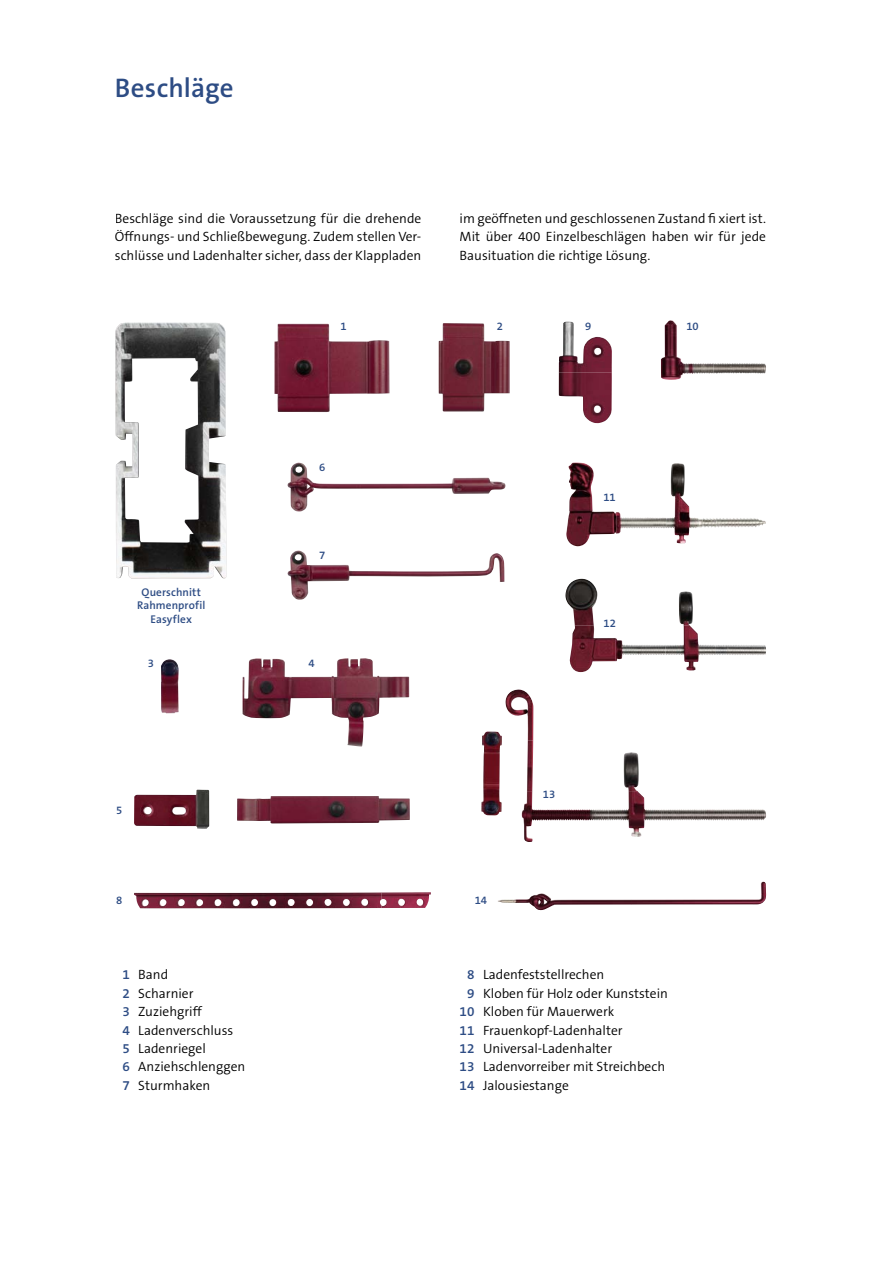
<style>
.page{position:relative;width:881px;height:1263px;background:#fff}
.page>*{position:absolute;margin:0;border:0;box-sizing:border-box;transform-origin:0 0}
.t1{font:600 27px "The Sans B6";letter-spacing:.005em;color:#2d4c84}
.t2{font:300 13.5px/18.5px "The Sans B4";color:#000;text-align:justify}
.t3{font:600 11.25px/13.5px "The Sans B6";letter-spacing:.01em;color:#2d4c84;text-align:center}
.s1{font-family:"The Sans B6";font-weight:600;color:#2d4c84}
</style>
<div class="page">
<img style="left:115px;top:322px;width:111px;height:256px">
<img style="left:274px;top:324px;width:115px;height:88px">
<img style="left:438px;top:323px;width:71px;height:89px">
<img style="left:242px;top:658px;width:123px;height:55px">
<img style="left:287px;top:463px;width:218px;height:48px">
<img style="left:287px;top:551px;width:217px;height:49px">
<img style="left:134px;top:892px;width:297px;height:16px">
<img style="left:558px;top:322px;width:53px;height:101px">
<img style="left:565px;top:579px;width:32px;height:46px">
<img style="left:679px;top:591px;width:13px;height:34px">
<img style="left:569px;top:625px;width:46px;height:47px">
<img style="left:615px;top:638px;width:50px;height:23px">
<img style="left:665px;top:625px;width:50px;height:45px">
<img style="left:715px;top:645px;width:50px;height:10px">
<img style="left:498px;top:893px;width:133px;height:17px">
<img style="left:631px;top:882px;width:134px;height:22px">
<img style="left:566px;top:463px;width:23px;height:83px">
<img style="left:666px;top:463px;width:50px;height:80px">
<img style="left:616px;top:512px;width:50px;height:21px">
<img style="left:715px;top:517px;width:50px;height:10px">
<img style="left:664px;top:320px;width:6px;height:37px">
<img style="left:713px;top:363px;width:52px;height:11px">
<img style="left:161px;top:659px;width:18px;height:54px">
<img style="left:527px;top:740px;width:6px;height:51px">
<img style="left:623px;top:752px;width:15px;height:39px">
<img style="left:521px;top:791px;width:34px;height:51px">
<img style="left:555px;top:809px;width:53px;height:12px">
<img style="left:608px;top:791px;width:53px;height:46px">
<img style="left:661px;top:809px;width:104px;height:12px">
<img style="left:481px;top:731px;width:21px;height:84px">
<img style="left:237px;top:796px;width:172px;height:27px">
<img style="left:134px;top:790px;width:75px;height:39px">
<h1 class="t1" style="left:115px;top:73px;width:120px">Beschläge</h1>
<p class="t2" style="left:115px;top:209px;width:308px">Beschläge sind die Voraussetzung für die drehende Öffnungs- und Schließbewegung. Zudem stellen Ver&shy;schlüsse und Ladenhalter sicher, dass der Klappladen</p>
<p class="t2" style="left:459px;top:209px;width:308px">im geöffneten und geschlossenen Zustand fi xiert ist.<br>Mit über 400 Einzelbeschlägen haben wir für jede Bausituation die richtige Lösung.</p>
<p class="t3" style="left:340px;top:320px;width:8px">1</p>
<p class="t3" style="left:497px;top:320px;width:8px">2</p>
<p class="t3" style="left:585px;top:320px;width:8px">9</p>
<p class="t3" style="left:686px;top:320px;width:14px">10</p>
<p class="t3" style="left:319px;top:461px;width:8px">6</p>
<p class="t3" style="left:137px;top:586px;width:70px">Querschnitt<br>Rahmenprofil<br>Easyflex</p>
<p class="t3" style="left:319px;top:549px;width:8px">7</p>
<p class="t3" style="left:148px;top:657px;width:8px">3</p>
<p class="t3" style="left:308px;top:657px;width:8px">4</p>
<p class="t3" style="left:116px;top:804px;width:8px">5</p>
<p class="t3" style="left:116px;top:894px;width:8px">8</p>
<p class="t3" style="left:603px;top:490px;width:14px">11</p>
<p class="t3" style="left:603px;top:617px;width:14px">12</p>
<p class="t3" style="left:474px;top:894px;width:14px">14</p>
<p class="t3" style="left:542px;top:787px;width:14px">13</p>
<p class="t2" style="left:122px;top:966px;width:124px;text-align:left"><span class="s1">1</span> Band<br><span class="s1">2</span> Scharnier<br><span class="s1">3</span> Zuziehgriff<br><span class="s1">4</span> Ladenverschluss<br><span class="s1">5</span> Ladenriegel<br><span class="s1">6</span> Anziehschlenggen<br><span class="s1">7</span> Sturmhaken</p>
<p class="t2" style="left:467px;top:966px;width:139px"><span class="s1">8</span> Ladenfeststellrechen</p>
<p class="t2" style="left:467px;top:984px;width:202px"><span class="s1">9</span> Kloben für Holz oder Kunststein</p>
<p class="t2" style="left:459px;top:1003px;width:156px"><span class="s1">10</span> Kloben für Mauerwerk</p>
<p class="t2" style="left:459px;top:1021px;width:164px"><span class="s1">11</span> Frauenkopf-Ladenhalter</p>
<p class="t2" style="left:459px;top:1040px;width:154px"><span class="s1">12</span> Universal-Ladenhalter</p>
<p class="t2" style="left:459px;top:1058px;width:207px"><span class="s1">13</span> Ladenvorreiber mit Streichbech</p>
<p class="t2" style="left:459px;top:1077px;width:111px"><span class="s1">14</span> Jalousiestange</p>
</div>
